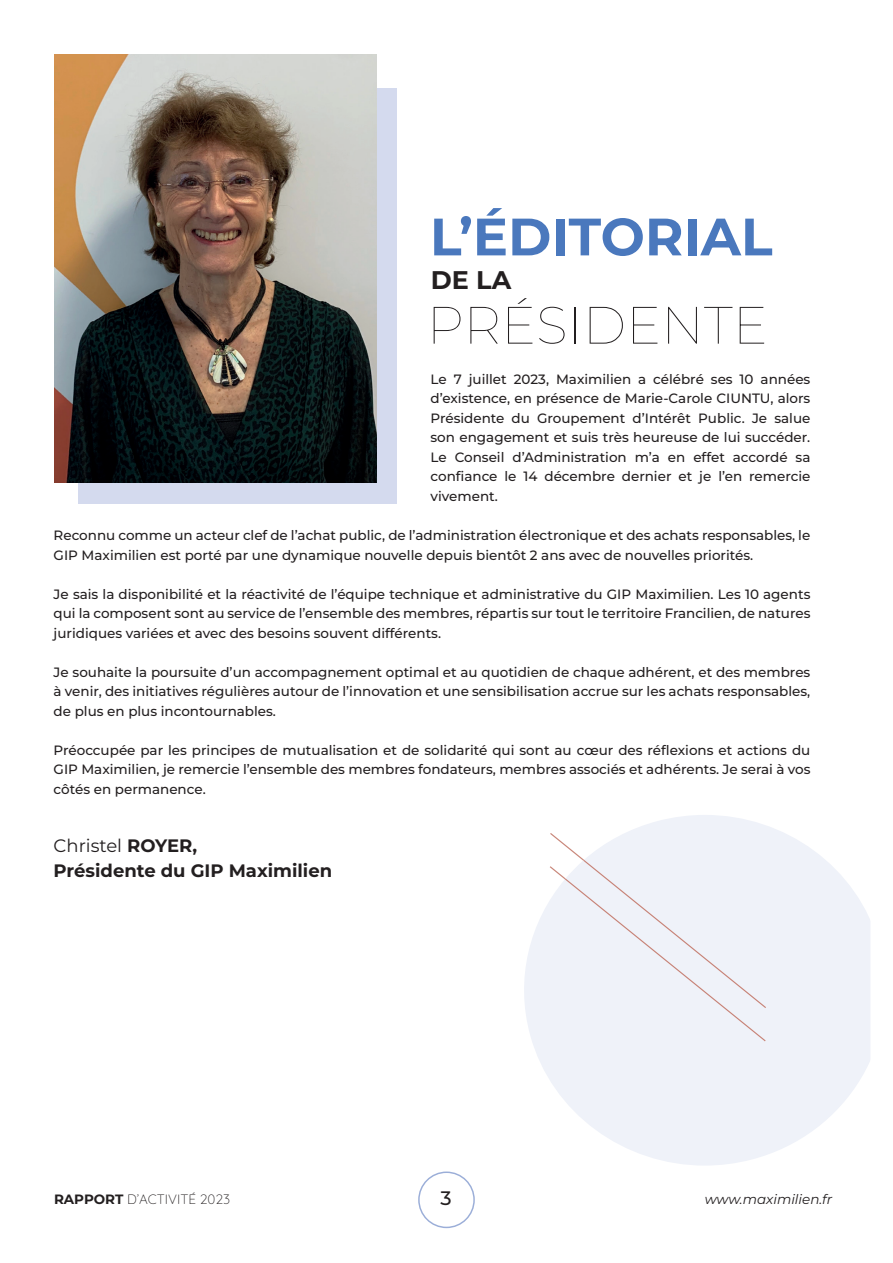
<style>
.page{position:relative;width:893px;height:1263px;background:#fff}
.page>*{position:absolute;margin:0;border:0;box-sizing:border-box;transform-origin:0 0}
.t1{font:700 52.5px "Montserrat";color:#4a78bd}
.t2{font:100 52.5px "Montserrat";color:#231f20}
.t3{font:700 25.5px "Montserrat";color:#231f20}
.t4{font:500 19.5px "Montserrat";color:#231f20}
.t5{font:700 18px/25.5px "Montserrat";color:#231f20}
.t6{font:500 13.5px/19.5px "Montserrat";color:#231f20;text-align:justify}
.t7{font:300 13.5px "Quicksand";color:#231f20}
.t8{font:italic 13.5px "Montserrat";color:#231f20}
.s1{font-weight:400}
.s2{font-family:"Montserrat";font-weight:700}
</style>
<div class="page">
<svg style="left:418px;top:1171px;width:57px;height:57px"></svg>
<svg style="left:524px;top:815px;width:346px;height:350px;fill:#eff2f9"></svg>
<div style="left:550px;top:833px;width:216px;height:208px;background:#eff2f9"></div>
<div style="left:78px;top:88px;width:318px;height:416px;background:#d4daee"></div>
<img style="left:54px;top:54px;width:322px;height:428px">
<h1 class="t1" style="left:430px;top:199px;width:344px">L’ÉDITORIAL</h1>
<h2 class="t3" style="left:431px;top:262px;width:82px">DE LA</h2>
<h1 class="t2" style="left:427px;top:290px;width:343px">PRÉSIDENTE</h1>
<p class="t6" style="left:431px;top:369px;width:381px">Le 7 juillet 2023, Maximilien a célébré ses 10 années d’existence, en présence de Marie-Carole CIUNTU, alors Présidente du Groupement d’Intérêt Public. Je salue son engagement et suis très heureuse de lui succéder.<br>Le Conseil d’Administration m’a en effet accordé sa confiance le 14 décembre dernier et je l’en remercie vivement.</p>
<p class="t6" style="left:54px;top:525px;width:758px">Reconnu comme un acteur clef de l’achat public, de l’administration électronique et des achats responsables, le<br>GIP Maximilien est porté par une dynamique nouvelle depuis bientôt 2 ans avec de nouvelles priorités.</p>
<p class="t6" style="left:54px;top:584px;width:758px">Je sais la disponibilité et la réactivité de l’équipe technique et administrative du GIP Maximilien. Les 10 agents qui la composent sont au service de l’ensemble des membres, répartis sur tout le territoire Francilien, de natures juridiques variées et avec des besoins souvent différents.</p>
<p class="t6" style="left:54px;top:662px;width:758px">Je souhaite la poursuite d’un accompagnement optimal et au quotidien de chaque adhérent, et des membres à venir, des initiatives régulières autour de l’innovation et une sensibilisation accrue sur les achats responsables, de plus en plus incontournables.</p>
<p class="t6" style="left:54px;top:740px;width:758px">Préoccupée par les principes de mutualisation et de solidarité qui sont au cœur des réflexions et actions du GIP Maximilien, je remercie l’ensemble des membres fondateurs, membres associés et adhérents. Je serai à vos côtés en permanence.</p>
<h3 class="t5" style="left:54px;top:832px;width:280px"><span class="s1">Christel</span> ROYER,<br>Présidente du GIP Maximilien</h3>
<p class="t7" style="left:54px;top:1189px;width:178px"><span class="s2">RAPPORT</span> D’ACTIVITÉ 2023</p>
<h3 class="t4" style="left:441px;top:1185px;width:13px">3</h3>
<p class="t8" style="left:705px;top:1190px;width:129px">www.maximilien.fr</p>
</div>
